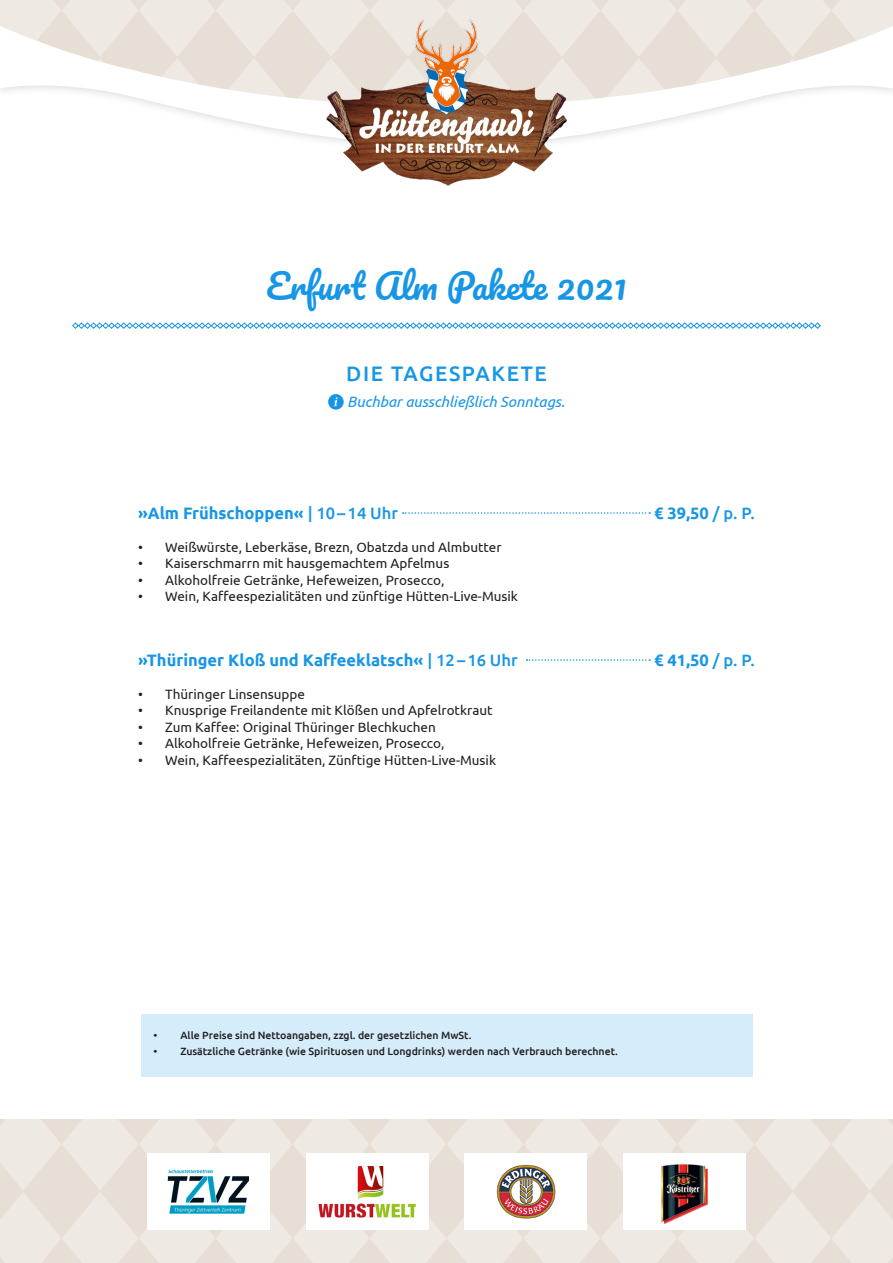
<style>
.page{position:relative;width:893px;height:1263px;background:#fff}
.page>*{position:absolute;margin:0;border:0;box-sizing:border-box;transform-origin:0 0}
.t1{font:34.5px "Pacifico";color:#1796e6}
.t2{font:500 21px "Ubuntu";letter-spacing:.075em;color:#1796e6}
.t3{font:700 16.5px "Ubuntu";color:#1796e6}
.t4{font:italic 15px "Ubuntu";color:#1796e6}
.t5{font:13.5px "Ubuntu";color:#231f20}
.t6{font:500 10.5px "Ubuntu";color:#231f20}
.s1{font-weight:500}
</style>
<div class="page">
<svg style="left:0;top:1119px;width:893px;height:144px"></svg>
<svg style="left:566px;top:106px;width:171px;height:34px"></svg>
<svg style="left:157px;top:106px;width:170px;height:34px"></svg>
<svg style="left:0;top:0;width:893px;height:106px"></svg>
<img style="left:327px;top:19px;width:239px;height:167px">
<div style="left:147px;top:1153px;width:123px;height:77px;background:#fff"></div>
<img style="left:168px;top:1170px;width:81px;height:44px">
<div style="left:306px;top:1153px;width:122px;height:77px;background:#fff"></div>
<img style="left:318px;top:1166px;width:98px;height:51px">
<div style="left:465px;top:1153px;width:122px;height:77px;background:#fff"></div>
<img style="left:496px;top:1164px;width:60px;height:55px">
<div style="left:623px;top:1153px;width:123px;height:77px;background:#fff"></div>
<img style="left:661px;top:1164px;width:47px;height:60px">
<svg style="left:72px;top:322px;width:749px;height:7px"></svg>
<svg style="left:328px;top:394px;width:16px;height:16px"></svg>
<svg style="left:334px;top:397px;width:3px;height:9px"></svg>
<svg style="left:403px;top:512px;width:247px;height:2px"></svg>
<svg style="left:526px;top:659px;width:124px;height:2px"></svg>
<div style="left:141px;top:1013px;width:611px;height:63px;background:#d5ecfa"></div>
<p class="t1" style="left:266px;top:268px;width:362px">Erfurt Alm Pakete 2021</p>
<p class="t2" style="left:346px;top:360px;width:202px">DIE TAGESPAKETE</p>
<p class="t4" style="left:347px;top:392px;width:219px">Buchbar ausschließlich Sonntags.</p>
<p class="t3" style="left:138px;top:503px;width:261px">»Alm Frühschoppen« <span class="s1">| 10–14 Uhr</span></p>
<p class="t3" style="left:654px;top:503px;width:102px">€ 39,50 <span class="s1">/ p. P.</span></p>
<p class="t5" style="left:138px;top:538px;width:365px">• Weißwürste, Leberkäse, Brezn, Obatzda und Almbutter</p>
<p class="t5" style="left:138px;top:555px;width:313px">• Kaiserschmarrn mit hausgemachtem Apfelmus</p>
<p class="t5" style="left:138px;top:571px;width:308px">• Alkoholfreie Getränke, Hefeweizen, Prosecco,</p>
<p class="t5" style="left:138px;top:588px;width:381px">• Wein, Kaffeespezialitäten und zünftige Hütten-Live-Musik</p>
<p class="t3" style="left:138px;top:650px;width:381px">»Thüringer Kloß und Kaffeeklatsch« <span class="s1">| 12–16 Uhr</span></p>
<p class="t3" style="left:654px;top:650px;width:102px">€ 41,50 <span class="s1">/ p. P.</span></p>
<p class="t5" style="left:138px;top:685px;width:168px">• Thüringer Linsensuppe</p>
<p class="t5" style="left:138px;top:702px;width:356px">• Knusprige Freilandente mit Klößen und Apfelrotkraut</p>
<p class="t5" style="left:138px;top:718px;width:299px">• Zum Kaffee: Original Thüringer Blechkuchen</p>
<p class="t5" style="left:138px;top:735px;width:308px">• Alkoholfreie Getränke, Hefeweizen, Prosecco,</p>
<p class="t5" style="left:138px;top:751px;width:359px">• Wein, Kaffeespezialitäten, Zünftige Hütten-Live-Musik</p>
<p class="t6" style="left:153px;top:1028px;width:320px">• Alle Preise sind Nettoangaben, zzgl. der gesetzlichen MwSt.</p>
<p class="t6" style="left:153px;top:1045px;width:466px">• Zusätzliche Getränke (wie Spirituosen und Longdrinks) werden nach Verbrauch berechnet.</p>
</div>
